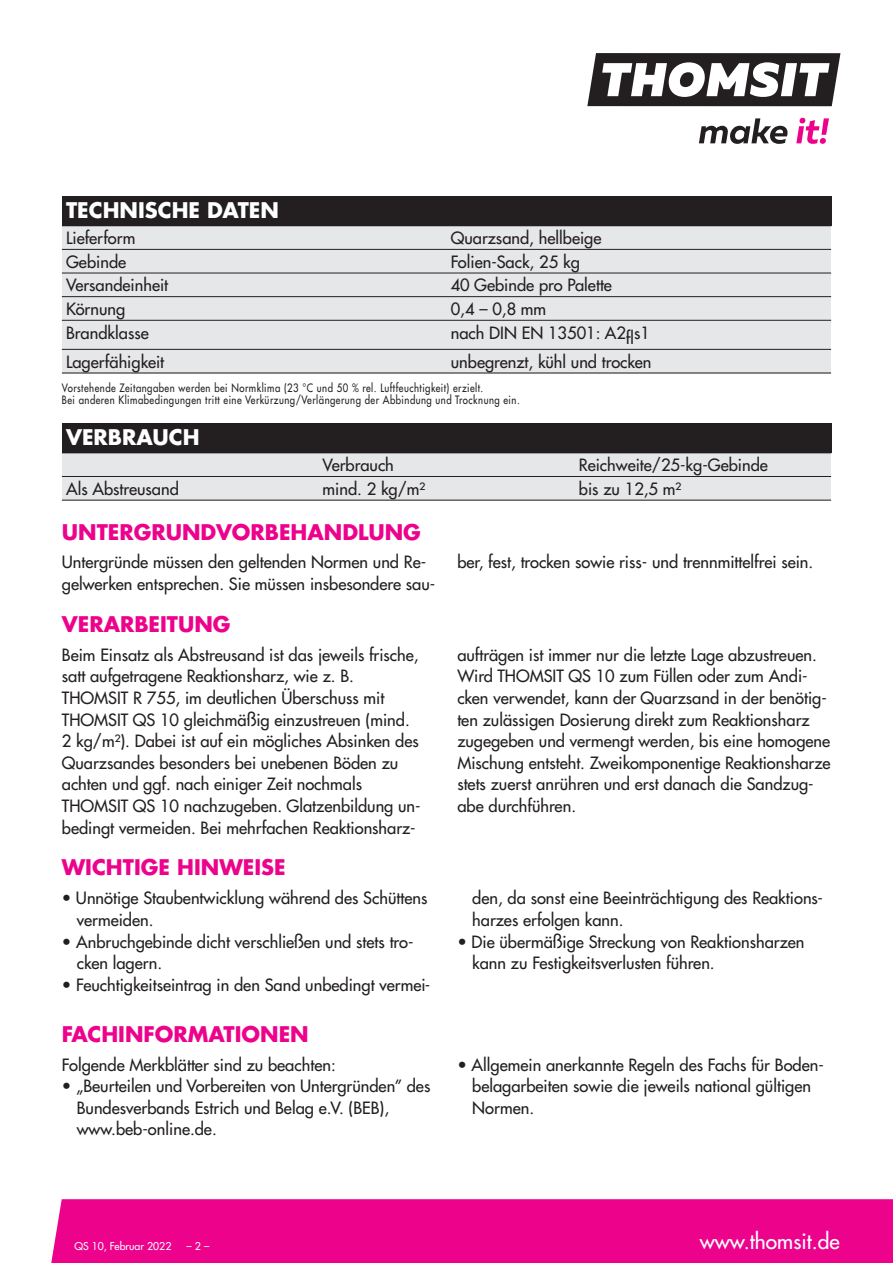
<style>
.page{position:relative;width:893px;height:1263px;background:#fff}
.page>*{position:absolute;margin:0;border:0;box-sizing:border-box;transform-origin:0 0}
.t1{font:700 21px "Futura LT Pro";color:#ed028c}
.t2{font:700 21px "Futura LT Pro";color:#fff}
.t3{font:500 21px "Futura LT Pro";color:#fff}
.t4{font:500 16.5px/21.6px "Futura LT Pro";color:#231f20}
.t5{font:500 11.25px/12px "Futura LT Pro";letter-spacing:.05em;color:#231f20;scale:.85 1}
.t6{font:500 10.5px "Futura LT Pro";color:#fff}
</style>
<div class="page">
<svg style="left:587px;top:53px;width:253px;height:53px"></svg>
<svg style="left:699px;top:118px;width:89px;height:26px"></svg>
<svg style="left:796px;top:118px;width:33px;height:26px"></svg>
<div style="left:51px;top:1199px;width:842px;height:64px;background:#ed028c"></div>
<div style="left:62px;top:225px;width:384px;height:24px;background:#e6e7e9"></div>
<div style="left:446px;top:225px;width:385px;height:24px;background:#e6e7e9"></div>
<div style="left:62px;top:249px;width:384px;height:24px;background:#e6e7e9"></div>
<div style="left:446px;top:249px;width:385px;height:24px;background:#e6e7e9"></div>
<div style="left:62px;top:273px;width:384px;height:24px;background:#e6e7e9"></div>
<div style="left:446px;top:273px;width:385px;height:24px;background:#e6e7e9"></div>
<div style="left:62px;top:297px;width:384px;height:23px;background:#e6e7e9"></div>
<div style="left:446px;top:297px;width:385px;height:23px;background:#e6e7e9"></div>
<div style="left:62px;top:320px;width:384px;height:29px;background:#e6e7e9"></div>
<div style="left:446px;top:320px;width:385px;height:29px;background:#e6e7e9"></div>
<div style="left:62px;top:349px;width:384px;height:24px;background:#e6e7e9"></div>
<div style="left:446px;top:349px;width:385px;height:24px;background:#e6e7e9"></div>
<hr style="left:62px;top:225px;width:769px;height:1px;background:#231f20">
<hr style="left:62px;top:249px;width:769px;height:1px;background:#231f20">
<hr style="left:62px;top:273px;width:769px;height:1px;background:#231f20">
<hr style="left:62px;top:296px;width:769px;height:1px;background:#231f20">
<hr style="left:62px;top:320px;width:769px;height:1px;background:#231f20">
<hr style="left:62px;top:349px;width:769px;height:1px;background:#231f20">
<hr style="left:62px;top:373px;width:769px;height:1px;background:#231f20">
<div style="left:62px;top:196px;width:769px;height:29px;background:#231f20"></div>
<div style="left:62px;top:452px;width:256px;height:24px;background:#e6e7e9"></div>
<div style="left:318px;top:452px;width:257px;height:24px;background:#e6e7e9"></div>
<div style="left:575px;top:452px;width:256px;height:24px;background:#e6e7e9"></div>
<div style="left:62px;top:476px;width:256px;height:24px;background:#e6e7e9"></div>
<div style="left:318px;top:476px;width:257px;height:24px;background:#e6e7e9"></div>
<div style="left:575px;top:476px;width:256px;height:24px;background:#e6e7e9"></div>
<hr style="left:62px;top:452px;width:769px;height:1px;background:#231f20">
<hr style="left:62px;top:476px;width:769px;height:1px;background:#231f20">
<hr style="left:62px;top:500px;width:769px;height:1px;background:#231f20">
<div style="left:62px;top:423px;width:769px;height:29px;background:#231f20"></div>
<p class="t2" style="left:66px;top:200px;width:214px">TECHNISCHE DATEN</p>
<p class="t4" style="left:66px;top:228px;width:71px">Lieferform</p>
<p class="t4" style="left:451px;top:228px;width:152px">Quarzsand, hellbeige</p>
<p class="t4" style="left:66px;top:252px;width:62px">Gebinde</p>
<p class="t4" style="left:451px;top:252px;width:131px">Folien-Sack, 25 kg</p>
<p class="t4" style="left:66px;top:275px;width:104px">Versandeinheit</p>
<p class="t4" style="left:451px;top:275px;width:163px">40 Gebinde pro Palette</p>
<p class="t4" style="left:66px;top:299px;width:61px">Körnung</p>
<p class="t4" style="left:451px;top:299px;width:97px">0,4 – 0,8 mm</p>
<p class="t4" style="left:66px;top:323px;width:84px">Brandklasse</p>
<p class="t4" style="left:451px;top:323px;width:201px">nach DIN EN 13501: A2fls1</p>
<p class="t4" style="left:66px;top:352px;width:100px">Lagerfähigkeit</p>
<p class="t4" style="left:451px;top:352px;width:202px">unbegrenzt, kühl und trocken</p>
<p class="t5" style="left:62px;top:382px;width:540px">Vorstehende Zeitangaben werden bei Normklima (23 °C und 50 % rel. Luftfeuchtigkeit) erzielt.<br>Bei anderen Klimabedingungen tritt eine Verkürzung/Verlängerung der Abbindung und Trocknung ein.</p>
<p class="t2" style="left:66px;top:427px;width:135px">VERBRAUCH</p>
<p class="t4" style="left:323px;top:455px;width:73px">Verbrauch</p>
<p class="t4" style="left:579px;top:455px;width:191px">Reichweite/25-kg-Gebinde</p>
<p class="t4" style="left:66px;top:479px;width:114px">Als Abstreusand</p>
<p class="t4" style="left:323px;top:479px;width:104px">mind. 2 kg/m²</p>
<p class="t4" style="left:579px;top:479px;width:104px">bis zu 12,5 m²</p>
<p class="t1" style="left:62px;top:522px;width:360px">UNTERGRUNDVORBEHANDLUNG</p>
<p class="t4" style="left:62px;top:553px;width:375px">Untergründe müssen den geltenden Normen und Re&shy;gelwerken entsprechen. Sie müssen insbesondere sau-</p>
<p class="t4" style="left:457px;top:553px;width:357px">ber, fest, trocken sowie riss- und trennmittelfrei sein.</p>
<p class="t1" style="left:62px;top:614px;width:170px">VERARBEITUNG</p>
<p class="t4" style="left:62px;top:645px;width:360px">Beim Einsatz als Abstreusand ist das jeweils frische, satt aufgetragene Reaktionsharz, wie z. B.<br>THOMSIT R 755, im deutlichen Überschuss mit THOMSIT QS 10 gleichmäßig einzustreuen (mind.<br>2 kg/m²). Dabei ist auf ein mögliches Absinken des Quarzsandes besonders bei unebenen Böden zu achten und ggf. nach einiger Zeit nochmals THOMSIT QS 10 nachzugeben. Glatzenbildung un&shy;bedingt vermeiden. Bei mehrfachen Reaktionsharz-</p>
<p class="t4" style="left:457px;top:645px;width:375px">aufträgen ist immer nur die letzte Lage abzustreuen.<br>Wird THOMSIT QS 10 zum Füllen oder zum Andi&shy;cken verwendet, kann der Quarzsand in der benötig&shy;ten zulässigen Dosierung direkt zum Reaktionsharz zugegeben und vermengt werden, bis eine homogene Mischung entsteht. Zweikomponentige Reaktionsharze stets zuerst anrühren und erst danach die Sandzug&shy;abe durchführen.</p>
<p class="t1" style="left:62px;top:858px;width:225px">WICHTIGE HINWEISE</p>
<p class="t4" style="left:77px;top:889px;width:352px;text-indent:-15px">• Unnötige Staubentwicklung während des Schüttens vermeiden.</p>
<p class="t4" style="left:77px;top:932px;width:338px;text-indent:-15px">• Anbruchgebinde dicht verschließen und stets tro&shy;cken lagern.</p>
<p class="t4" style="left:62px;top:975px;width:370px">• Feuchtigkeitseintrag in den Sand unbedingt vermei-</p>
<p class="t1" style="left:62px;top:1024px;width:248px">FACHINFORMATIONEN</p>
<p class="t4" style="left:62px;top:1055px;width:275px">Folgende Merkblätter sind zu beachten:</p>
<p class="t4" style="left:77px;top:1076px;width:355px;text-indent:-15px">• „Beurteilen und Vorbereiten von Untergründen” des<br>Bundesverbands Estrich und Belag e.V. (BEB), www.beb-online.de.</p>
<p class="t4" style="left:472px;top:889px;width:352px">den, da sonst eine Beeinträchtigung des Reaktions&shy;harzes erfolgen kann.</p>
<p class="t4" style="left:472px;top:932px;width:334px;text-indent:-15px">• Die übermäßige Streckung von Reaktionsharzen kann zu Festigkeitsverlusten führen.</p>
<p class="t4" style="left:472px;top:1055px;width:353px;text-indent:-15px">• Allgemein anerkannte Regeln des Fachs für Boden&shy;belagarbeiten sowie die jeweils national gültigen<br>Normen.</p>
<p class="t6" style="left:74px;top:1241px;width:99px">QS 10, Februar 2022</p>
<p class="t6" style="left:187px;top:1241px;width:24px">–2–</p>
<p class="t3" style="left:700px;top:1231px;width:141px">www.thomsit.de</p>
</div>
